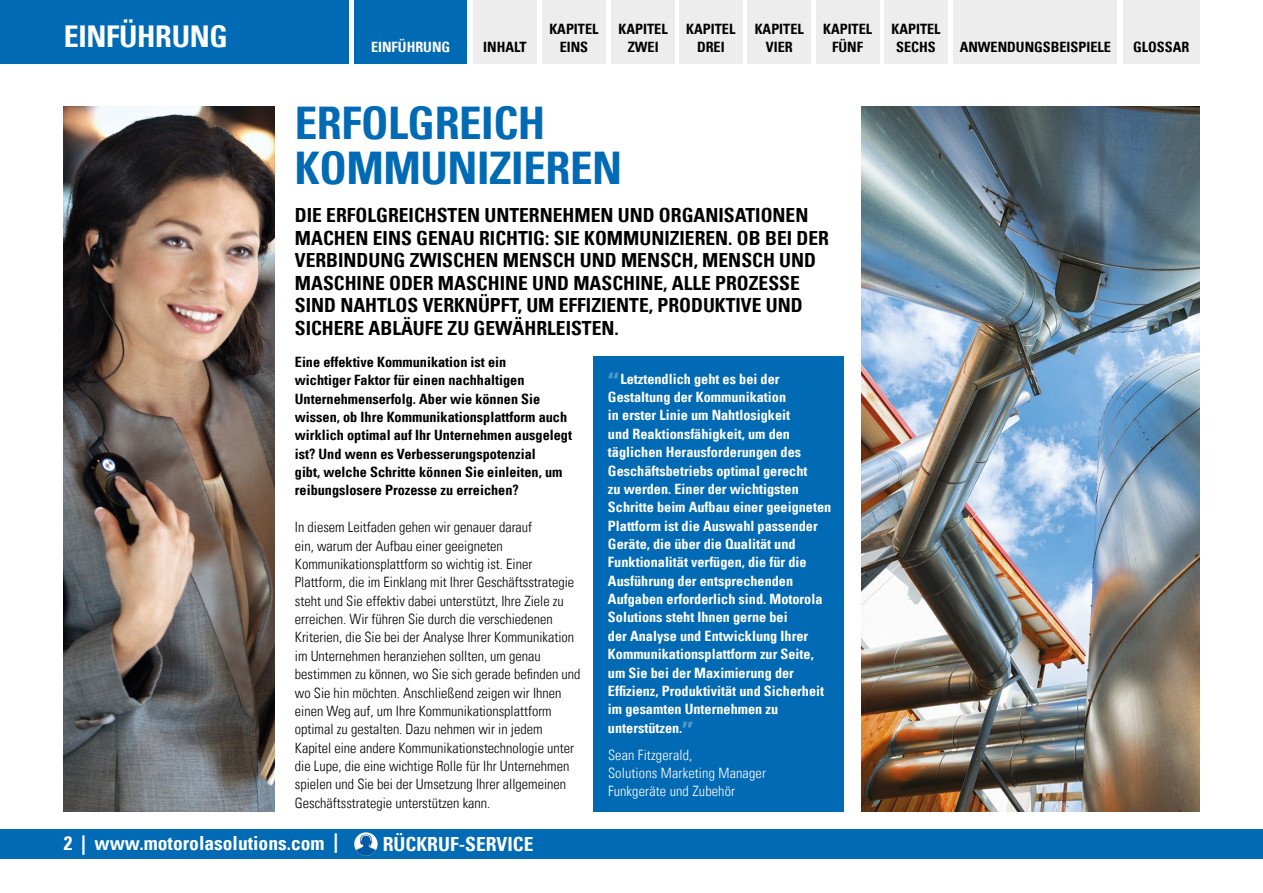
<style>
.page{position:relative;width:1263px;height:893px;background:#fff}
.page>*{position:absolute;margin:0;border:0;box-sizing:border-box;transform-origin:0 0}
.t1{font:700 condensed 45px/45px "Univers LT";letter-spacing:-.01em;color:#006ab4}
.t2{font:700 condensed 30px "Univers LT";letter-spacing:-.01em;color:#fff}
.t3{font:700 condensed 19.5px/22.5px "Univers LT";color:#000}
.t4{font:700 condensed 19.5px "Univers LT";color:#fff}
.t5{font:300 condensed 14.25px/18.3px "Univers LT";color:#000}
.t6{font:700 condensed 14.25px/18.3px "Univers LT";color:#fff}
.t7{font:700 condensed 14.25px/18.3px "Univers LT";color:#000;text-align:center}
.t8{font:300 condensed 14.25px/18.3px "Univers LT";letter-spacing:.01em;color:#fff}
</style>
<div class="page">
<img style="left:861px;top:106px;width:338px;height:705px">
<div style="left:593px;top:357px;width:251px;height:454px;background:#006ab4"></div>
<div style="left:457px;top:829px;width:806px;height:30px;background:#006ab4"></div>
<div style="left:0;top:829px;width:617px;height:30px;background:#006ab4"></div>
<div style="left:0;top:0;width:349px;height:64px;background:#006ab4"></div>
<div style="left:542px;top:0;width:64px;height:64px;background:#ededed"></div>
<div style="left:473px;top:0;width:64px;height:64px;background:#ededed"></div>
<div style="left:611px;top:0;width:64px;height:64px;background:#ededed"></div>
<div style="left:679px;top:0;width:64px;height:64px;background:#ededed"></div>
<div style="left:747px;top:0;width:64px;height:64px;background:#ededed"></div>
<div style="left:816px;top:0;width:63px;height:64px;background:#ededed"></div>
<div style="left:884px;top:0;width:64px;height:64px;background:#ededed"></div>
<div style="left:953px;top:0;width:164px;height:64px;background:#ededed"></div>
<div style="left:1123px;top:0;width:76px;height:64px;background:#ededed"></div>
<svg style="left:354px;top:832px;width:24px;height:24px"></svg>
<img style="left:354px;top:834px;width:23px;height:22px">
<svg style="left:608px;top:372px;width:10px;height:6px"></svg>
<svg style="left:682px;top:722px;width:11px;height:6px"></svg>
<div style="left:355px;top:0;width:112px;height:64px;background:#006ab4"></div>
<img style="left:64px;top:106px;width:210px;height:705px">
<h2 class="t2" style="left:64px;top:18px;width:165px">EINFÜHRUNG</h2>
<p class="t7" style="left:549px;top:20px;width:51px">KAPITEL</p>
<p class="t6" style="left:371px;top:38px;width:81px">EINFÜHRUNG</p>
<p class="t7" style="left:483px;top:38px;width:45px">INHALT</p>
<p class="t7" style="left:560px;top:38px;width:30px">EINS</p>
<p class="t7" style="left:619px;top:20px;width:51px">KAPITEL<br>ZWEI</p>
<p class="t7" style="left:686px;top:20px;width:51px">KAPITEL<br>DREI</p>
<p class="t7" style="left:755px;top:20px;width:51px">KAPITEL<br>VIER</p>
<p class="t7" style="left:823px;top:20px;width:51px">KAPITEL<br>FÜNF</p>
<p class="t7" style="left:891px;top:20px;width:51px">KAPITEL<br>SECHS</p>
<p class="t7" style="left:960px;top:38px;width:153px">ANWENDUNGSBEISPIELE</p>
<p class="t7" style="left:1133px;top:38px;width:58px">GLOSSAR</p>
<h1 class="t1" style="left:295px;top:100px;width:329px">ERFOLGREICH<br>KOMMUNIZIEREN</h1>
<p class="t3" style="left:295px;top:204px;width:536px">DIE ERFOLGREICHSTEN UNTERNEHMEN UND ORGANISATIONEN MACHEN EINS GENAU RICHTIG: SIE KOMMUNIZIEREN. OB BEI DER VERBINDUNG ZWISCHEN MENSCH UND MENSCH, MENSCH UND MASCHINE ODER MASCHINE UND MASCHINE, ALLE PROZESSE SIND NAHTLOS VERKNÜPFT, UM EFFIZIENTE, PRODUKTIVE UND SICHERE ABLÄUFE ZU GEWÄHRLEISTEN.</p>
<p class="t7" style="left:295px;top:353px;width:279px;text-align:left">Eine effektive Kommunikation ist ein<br>wichtiger Faktor für einen nachhaltigen Unternehmenserfolg. Aber wie können Sie wissen, ob Ihre Kommunikationsplattform auch wirklich optimal auf Ihr Unternehmen ausgelegt ist? Und wenn es Verbesserungspotenzial<br>gibt, welche Schritte können Sie einleiten, um reibungslosere Prozesse zu erreichen?</p>
<p class="t5" style="left:295px;top:518px;width:287px">In diesem Leitfaden gehen wir genauer darauf<br>ein, warum der Aufbau einer geeigneten Kommunikationsplattform so wichtig ist. Einer Plattform, die im Einklang mit Ihrer Geschäftsstrategie steht und Sie effektiv dabei unterstützt, Ihre Ziele zu erreichen. Wir führen Sie durch die verschiedenen Kriterien, die Sie bei der Analyse Ihrer Kommunikation im Unternehmen heranziehen sollten, um genau bestimmen zu können, wo Sie sich gerade befinden und wo Sie hin möchten. Anschließend zeigen wir Ihnen einen Weg auf, um Ihre Kommunikationsplattform optimal zu gestalten. Dazu nehmen wir in jedem Kapitel eine andere Kommunikationstechnologie unter die Lupe, die eine wichtige Rolle für Ihr Unternehmen spielen und Sie bei der Umsetzung Ihrer allgemeinen Geschäftsstrategie unterstützen kann.</p>
<h3 class="t4" style="left:64px;top:831px;width:276px">2 | www.motorolasolutions.com |</h3>
<h3 class="t4" style="left:383px;top:832px;width:152px">RÜCKRUF-SERVICE</h3>
<p class="t6" style="left:608px;top:369px;width:225px;text-indent:12px">Letztendlich geht es bei der Gestaltung der Kommunikation<br>in erster Linie um Nahtlosigkeit<br>und Reaktionsfähigkeit, um den täglichen Herausforderungen des Geschäftsbetriebs optimal gerecht<br>zu werden. Einer der wichtigsten Schritte beim Aufbau einer geeigneten Plattform ist die Auswahl passender Geräte, die über die Qualität und Funktionalität verfügen, die für die Ausführung der entsprechenden Aufgaben erforderlich sind. Motorola Solutions steht Ihnen gerne bei<br>der Analyse und Entwicklung Ihrer Kommunikationsplattform zur Seite, um Sie bei der Maximierung der Effizienz, Produktivität und Sicherheit im gesamten Unternehmen zu unterstützen.</p>
<p class="t8" style="left:608px;top:745px;width:160px">Sean Fitzgerald,<br>Solutions Marketing Manager<br>Funkgeräte und Zubehör</p>
</div>
